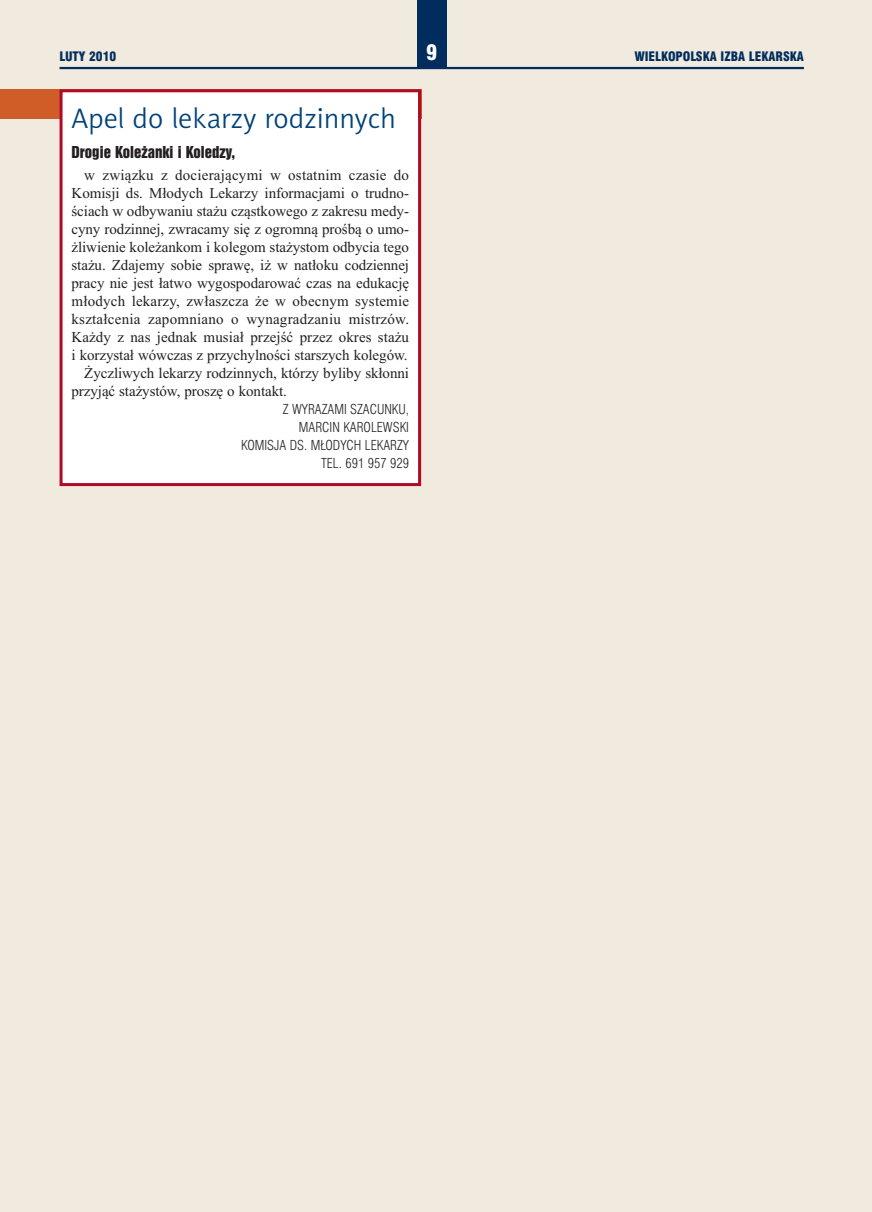
<style>
.page{position:relative;width:872px;height:1212px;background:#f1eade}
.page>*{position:absolute;margin:0;border:0;box-sizing:border-box;transform-origin:0 0}
.t1{font:28.5px "Naomi Sans EFNTT Light";color:#004279}
.t2{font:21px "Swis 721 Blk Cn EU";color:#fff}
.t3{font:15px "Times New Roman";letter-spacing:-.005em;color:#231f20}
.t4{font:15px "Times New Roman";letter-spacing:.015em;color:#231f20}
.t5{font:15px "Swis 921 EU";color:#231f20}
.t6{font:13.5px/18px "Swis 721 Lt Cn EU";color:#231f20;text-align:right}
.t7{font:12.75px "Swis 721 Blk Cn EU";color:#002d5e}
</style>
<div class="page">
<hr style="left:60px;top:67px;width:744px;height:2px;background:#002d5e">
<div style="left:417px;top:0;width:29px;height:68px;background:#002d5e"></div>
<div style="left:0;top:89px;width:421px;height:30px;background:#d05d27"></div>
<div style="left:63px;top:92px;width:355px;height:391px;background:#fff"></div>
<div style="left:60px;top:89px;width:361px;height:397px;border:3px solid #b00a27"></div>
<p class="t7" style="left:60px;top:48px;width:58px">LUTY 2010</p>
<h2 class="t2" style="left:426px;top:40px;width:13px">9</h2>
<p class="t7" style="left:634px;top:48px;width:171px">WIELKOPOLSKA IZBA LEKARSKA</p>
<h1 class="t1" style="left:72px;top:102px;width:326px">Apel do lekarzy rodzinnych</h1>
<p class="t5" style="left:72px;top:142px;width:165px">Drogie Koleżanki i Koledzy,</p>
<p class="t4" style="left:84px;top:166px;width:326px">w związku z docierającymi w ostatnim czasie do</p>
<p class="t3" style="left:72px;top:184px;width:339px">Komisji ds. Młodych Lekarzy informacjami o trudno-</p>
<p class="t3" style="left:72px;top:202px;width:339px">ściach w odbywaniu stażu cząstkowego z zakresu medy-</p>
<p class="t3" style="left:72px;top:220px;width:339px">cyny rodzinnej, zwracamy się z ogromną prośbą o umo-</p>
<p class="t3" style="left:72px;top:238px;width:339px">żliwienie koleżankom i kolegom stażystom odbycia tego</p>
<p class="t3" style="left:72px;top:256px;width:339px">stażu. Zdajemy sobie sprawę, iż w natłoku codziennej</p>
<p class="t3" style="left:72px;top:274px;width:339px">pracy nie jest łatwo wygospodarować czas na edukację</p>
<p class="t4" style="left:72px;top:292px;width:339px">młodych lekarzy, zwłaszcza że w obecnym systemie</p>
<p class="t4" style="left:72px;top:310px;width:339px">kształcenia zapomniano o wynagradzaniu mistrzów.</p>
<p class="t3" style="left:72px;top:328px;width:339px">Każdy z nas jednak musiał przejść przez okres stażu</p>
<p class="t3" style="left:72px;top:346px;width:337px">i korzystał wówczas z przychylności starszych kolegów.</p>
<p class="t3" style="left:84px;top:364px;width:326px">Życzliwych lekarzy rodzinnych, którzy byliby skłonni</p>
<p class="t3" style="left:72px;top:382px;width:217px">przyjąć stażystów, proszę o kontakt.</p>
<p class="t6" style="left:241px;top:400px;width:169px">Z WYRAZAMI SZACUNKU,<br>MARCIN KAROLEWSKI<br>KOMISJA DS. MŁODYCH LEKARZY<br>TEL. 691 957 929</p>
</div>
